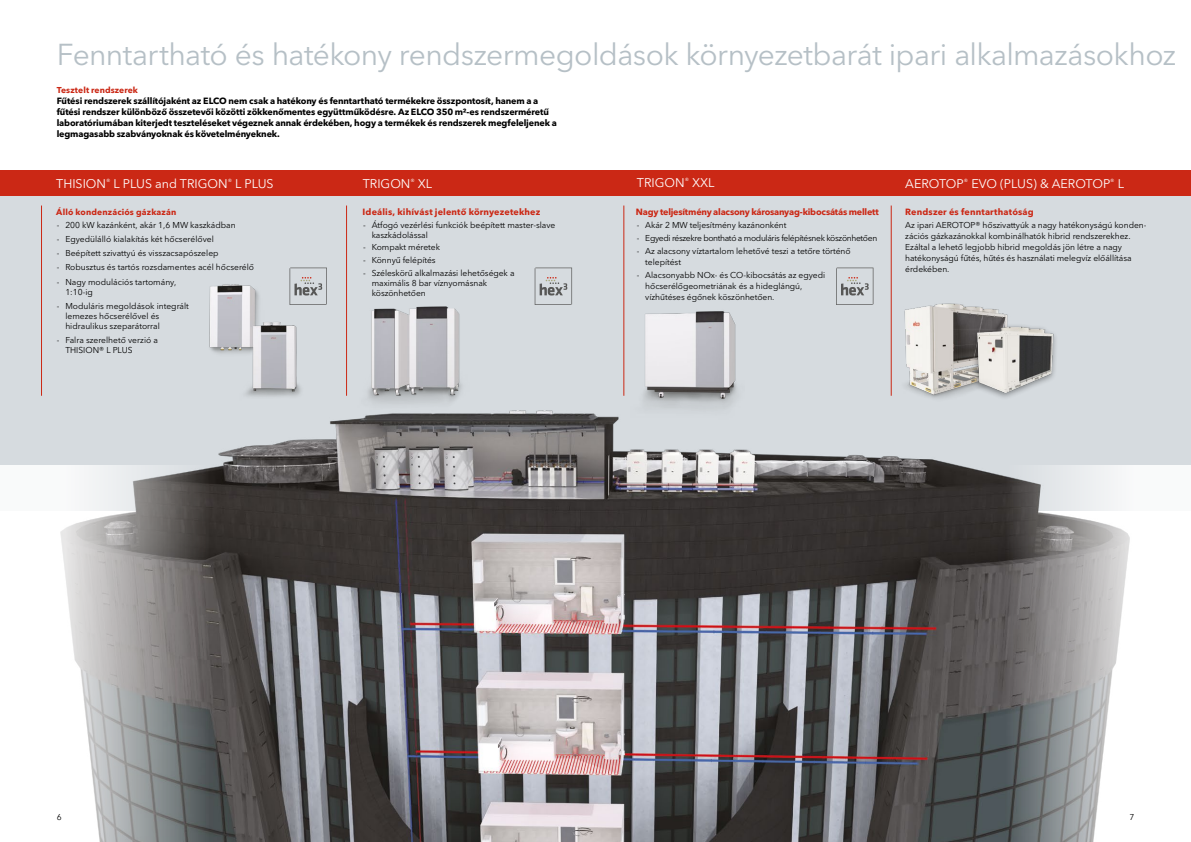
<style>
.page{position:relative;width:1191px;height:842px;background:#fff}
.page>*{position:absolute;margin:0;border:0;box-sizing:border-box;transform-origin:0 0}
.t1{font:30px "Avenir Next LT Pro";letter-spacing:-.02em;color:#b6c0c6}
.t2{font:12.5px "Avenir Next LT Pro";color:#fff}
.t3{font:700 9px/11px "Avenir Next LT Pro";letter-spacing:-.015em;color:#000}
.t4{font:700 9px "Avenir Next LT Pro";letter-spacing:.01em;color:#cb2815}
.t5{font:700 9px "Avenir Next LT Pro";letter-spacing:-.025em;color:#cb2815}
.t6{font:8.5px/11px "Avenir Next LT Pro";letter-spacing:-.005em;color:#000}
.t7{font:8.5px "Avenir Next LT Pro";letter-spacing:-.04em;color:#000}
.t8{font:700 8.5px "Avenir Next LT Pro";letter-spacing:.015em;color:#cb2815}
</style>
<div class="page">
<div style="left:0;top:196px;width:1191px;height:315px;background:#d6dbdf"></div>
<img style="left:218px;top:360px;width:768px;height:482px">
<svg style="left:986px;top:465px;width:205px;height:377px"></svg>
<svg style="left:0;top:465px;width:231px;height:377px"></svg>
<hr style="left:41px;top:206px;width:1px;height:190px;background:#cb2815">
<hr style="left:346px;top:206px;width:1px;height:190px;background:#cb2815">
<hr style="left:623px;top:206px;width:1px;height:190px;background:#cb2815">
<hr style="left:891px;top:206px;width:1px;height:190px;background:#cb2815">
<div style="left:0;top:170px;width:1191px;height:26px;background:#cb2815"></div>
<svg style="left:836px;top:268px;width:37px;height:37px"></svg>
<svg style="left:289px;top:268px;width:38px;height:15px"></svg>
<svg style="left:534px;top:268px;width:38px;height:37px"></svg>
<img style="left:209px;top:283px;width:128px;height:121px">
<img style="left:354px;top:306px;width:121px;height:108px">
<img style="left:630px;top:311px;width:114px;height:122px">
<img style="left:900px;top:303px;width:50px;height:102px">
<img style="left:950px;top:303px;width:106px;height:118px">
<h1 class="t1" style="left:57px;top:37px;width:1120px">Fenntartható és hatékony rendszermegoldások környezetbarát ipari alkalmazásokhoz</h1>
<p class="t8" style="left:57px;top:84px;width:83px">Tesztelt rendszerek</p>
<p class="t3" style="left:57px;top:95px;width:501px">Fűtési rendszerek szállítójaként az ELCO nem csak a hatékony és fenntartható termékekre összpontosít, hanem a a fűtési rendszer különböző összetevői közötti zökkenőmentes együttműködésre. Az ELCO 350 m²-es rendszerméretű laboratóriumában kiterjedt teszteléseket végeznek annak érdekében, hogy a termékek és rendszerek megfeleljenek a legmagasabb szabványoknak és követelményeknek.</p>
<h2 class="t2" style="left:56px;top:176px;width:219px">THISION<sup>®</sup> L PLUS and TRIGON<sup>®</sup> L PLUS</h2>
<h2 class="t2" style="left:363px;top:176px;width:71px">TRIGON<sup>®</sup> XL</h2>
<h2 class="t2" style="left:637px;top:175px;width:79px">TRIGON<sup>®</sup> XXL</h2>
<h2 class="t2" style="left:905px;top:176px;width:220px">AEROTOP<sup>®</sup> EVO (PLUS) &amp; AEROTOP<sup>®</sup> L</h2>
<p class="t8" style="left:56px;top:207px;width:121px">Álló kondenzációs gázkazán</p>
<p class="t6" style="left:57px;top:219px;width:180px">- 200 kW kazánként, akár 1,6 MW kaszkádban</p>
<p class="t6" style="left:57px;top:233px;width:158px">- Egyedülálló kialakítás két hőcserélővel</p>
<p class="t6" style="left:57px;top:248px;width:163px">- Beépített szivattyú és visszacsapószelep</p>
<p class="t6" style="left:57px;top:262px;width:199px">- Robusztus és tartós rozsdamentes acél hőcserélő</p>
<p class="t6" style="left:65px;top:277px;width:112px;line-height:10px;text-indent:-8px">- Nagy modulációs tartomány,<br>1:10-ig</p>
<p class="t6" style="left:65px;top:301px;width:125px;line-height:10px;text-indent:-8px">- Moduláris megoldások integrált lemezes hőcserélővel és hidraulikus szeparátorral</p>
<p class="t6" style="left:65px;top:335px;width:94px;line-height:10px;text-indent:-8px">- Falra szerelhető verzió a<br>THISION® L PLUS</p>
<p class="t4" style="left:363px;top:206px;width:179px">Ideális, kihívást jelentő környezetekhez</p>
<p class="t4" style="left:905px;top:206px;width:130px">Rendszer és fenntarthatóság</p>
<p class="t6" style="left:372px;top:220px;width:185px;line-height:10px;text-indent:-8px">- Átfogó vezérlési funkciók beépített master-slave kaszkádolással</p>
<p class="t6" style="left:363px;top:242px;width:78px">- Kompakt méretek</p>
<p class="t6" style="left:363px;top:255px;width:74px">- Könnyű felépítés</p>
<p class="t6" style="left:372px;top:268px;width:144px;line-height:10px;text-indent:-8px">- Széleskörű alkalmazási lehetőségek a maximális 8 bar víznyomásnak köszönhetően</p>
<p class="t5" style="left:636px;top:206px;width:244px">Nagy teljesítmény alacsony károsanyag-kibocsátás mellett</p>
<p class="t6" style="left:637px;top:219px;width:151px">- Akár 2 MW teljesítmény kazánonként</p>
<p class="t7" style="left:637px;top:232px;width:242px">- Egyedi részekre bontható a moduláris felépítésnek köszönhetően</p>
<p class="t6" style="left:645px;top:245px;width:207px;text-indent:-8px">- Az alacsony víztartalom lehetővé teszi a tetőre történő telepítést</p>
<p class="t6" style="left:645px;top:269px;width:181px;text-indent:-8px">- Alacsonyabb NOx- és CO-kibocsátás az egyedi hőcserélőgeometriának és a hideglángú, vízhűtéses égőnek köszönhetően.</p>
<p class="t6" style="left:905px;top:219px;width:243px">Az ipari AEROTOP® hőszivattyúk a nagy hatékonyságú konden&shy;zációs gázkazánokkal kombinálhatók hibrid rendszerekhez.<br>Ezáltal a lehető legjobb hibrid megoldás jön létre a nagy hatékonyságú fűtés, hűtés és használati melegvíz előállítása érdekében.</p>
<p class="t6" style="left:57px;top:811px;width:6px">6</p>
<p class="t6" style="left:1129px;top:811px;width:6px">7</p>
</div>
